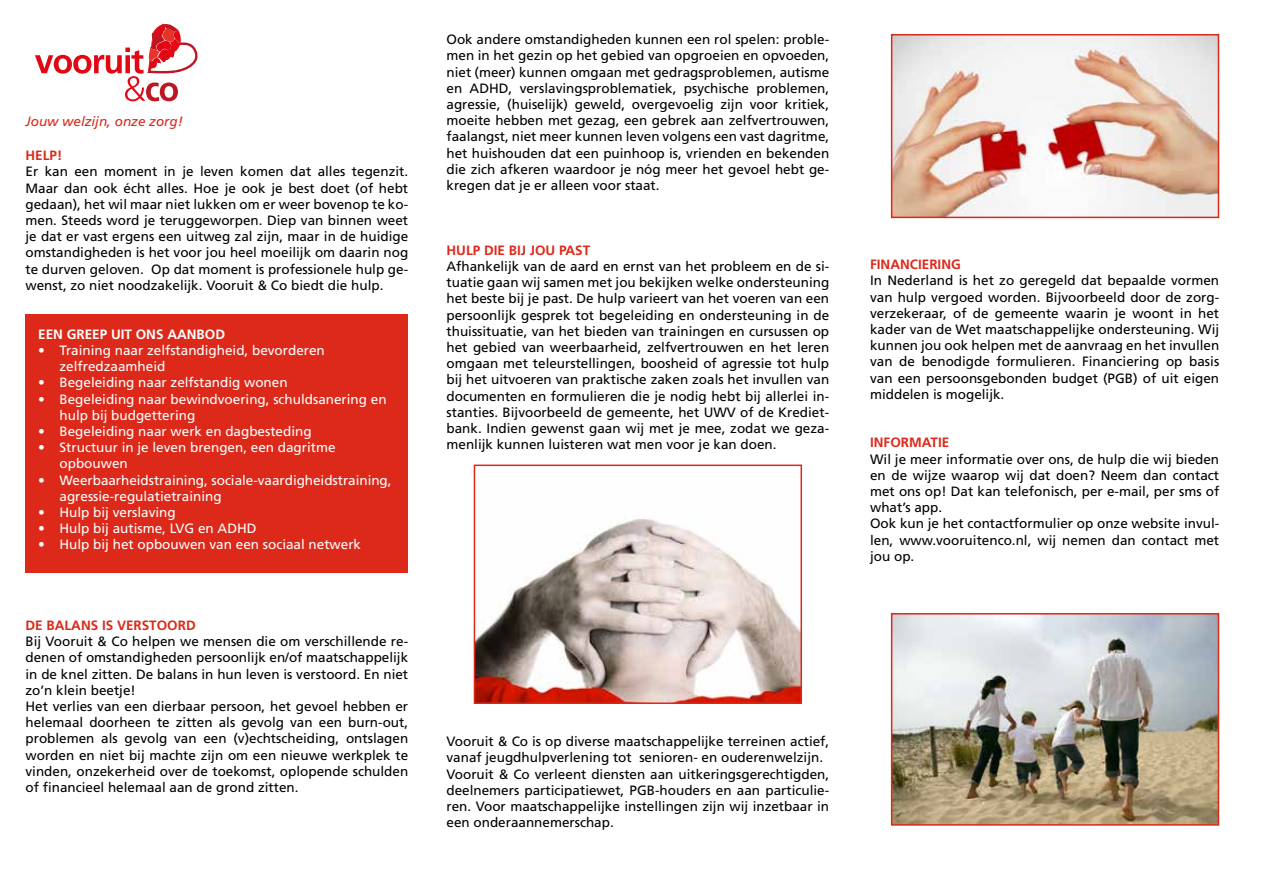
<style>
.page{position:relative;width:1263px;height:893px;background:#fff}
.page>*{position:absolute;margin:0;border:0;box-sizing:border-box;transform-origin:0 0}
.t1{font:13.5px/16.2px "Frutiger LT Std";color:#000;text-align:justify}
.t2{font:13.5px/16.2px "Frutiger LT Std";color:#fff}
.t3{font:700 13.5px "Frutiger LT Std";color:#dc291a}
.t4{font:italic 13.5px "Frutiger LT Std";color:#dc291a}
.t5{font:700 13.5px "Frutiger LT Std";color:#fff}
</style>
<div class="page">
<img style="left:894px;top:37px;width:322px;height:178px">
<div style="left:891px;top:34px;width:328px;height:184px;border:2px solid #dc291a"></div>
<img style="left:894px;top:616px;width:322px;height:207px">
<div style="left:891px;top:613px;width:328px;height:213px;border:2px solid #dc291a"></div>
<img style="left:477px;top:518px;width:322px;height:183px">
<div style="left:474px;top:465px;width:328px;height:239px;border:2px solid #dc291a"></div>
<svg style="left:35px;top:24px;width:163px;height:77px"></svg>
<div style="left:26px;top:314px;width:382px;height:259px;background:#dc291a"></div>
<p class="t4" style="left:26px;top:113px;width:159px">Jouw welzijn, onze zorg!</p>
<p class="t3" style="left:26px;top:148px;width:38px">HELP!</p>
<p class="t1" style="left:26px;top:164px;width:384px">Er kan een moment in je leven komen dat alles tegenzit.<br>Maar dan ook écht alles. Hoe je ook je best doet (of hebt gedaan), het wil maar niet lukken om er weer bovenop te ko&shy;men. Steeds word je teruggeworpen. Diep van binnen weet je dat er vast ergens een uitweg zal zijn, maar in de huidige omstandigheden is het voor jou heel moeilijk om daarin nog te durven geloven. Op dat moment is professionele hulp ge&shy;wenst, zo niet noodzakelijk. Vooruit &amp; Co biedt die hulp.</p>
<p class="t5" style="left:38px;top:326px;width:188px">EEN GREEP UIT ONS AANBOD</p>
<p class="t2" style="left:60px;top:342px;width:267px;text-indent:-21px">• Training naar zelfstandigheid, bevorderen zelfredzaamheid</p>
<p class="t2" style="left:38px;top:375px;width:251px">• Begeleiding naar zelfstandig wonen</p>
<p class="t2" style="left:60px;top:391px;width:329px;text-indent:-21px">• Begeleiding naar bewindvoering, schuldsanering en hulp bij budgettering</p>
<p class="t2" style="left:38px;top:423px;width:275px">• Begeleiding naar werk en dagbesteding</p>
<p class="t2" style="left:60px;top:439px;width:278px;text-indent:-21px">• Structuur in je leven brengen, een dagritme opbouwen</p>
<p class="t2" style="left:60px;top:472px;width:334px;text-indent:-21px">• Weerbaarheidstraining, sociale-vaardigheidstraining, agressie-regulatietraining</p>
<p class="t2" style="left:38px;top:504px;width:139px">• Hulp bij verslaving</p>
<p class="t2" style="left:38px;top:520px;width:220px">• Hulp bij autisme, LVG en ADHD</p>
<p class="t2" style="left:38px;top:537px;width:324px">• Hulp bij het opbouwen van een sociaal netwerk</p>
<p class="t3" style="left:26px;top:617px;width:172px">DE BALANS IS VERSTOORD</p>
<p class="t1" style="left:26px;top:633px;width:384px;text-align:left">Bij Vooruit &amp; Co helpen we mensen die om verschillende re&shy;denen of omstandigheden persoonlijk en/of maatschappelijk in de knel zitten. De balans in hun leven is verstoord. En niet zo’n klein beetje!<br>Het verlies van een dierbaar persoon, het gevoel hebben er helemaal doorheen te zitten als gevolg van een burn-out, problemen als gevolg van een (v)echtscheiding, ontslagen worden en niet bij machte zijn om een nieuwe werkplek te vinden, onzekerheid over de toekomst, oplopende schulden of financieel helemaal aan de grond zitten.</p>
<p class="t1" style="left:446px;top:31px;width:384px">Ook andere omstandigheden kunnen een rol spelen: proble&shy;men in het gezin op het gebied van opgroeien en opvoeden, niet (meer) kunnen omgaan met gedragsproblemen, autisme en ADHD, verslavingsproblematiek, psychische problemen, agressie, (huiselijk) geweld, overgevoelig zijn voor kritiek, moeite hebben met gezag, een gebrek aan zelfvertrouwen, faalangst, niet meer kunnen leven volgens een vast dagritme, het huishouden dat een puinhoop is, vrienden en bekenden die zich afkeren waardoor je nóg meer het gevoel hebt ge&shy;kregen dat je er alleen voor staat.</p>
<p class="t3" style="left:446px;top:242px;width:145px">HULP DIE BIJ JOU PAST</p>
<p class="t1" style="left:446px;top:258px;width:384px">Afhankelijk van de aard en ernst van het probleem en de si&shy;tuatie gaan wij samen met jou bekijken welke ondersteuning het beste bij je past. De hulp varieert van het voeren van een persoonlijk gesprek tot begeleiding en ondersteuning in de thuissituatie, van het bieden van trainingen en cursussen op het gebied van weerbaarheid, zelfvertrouwen en het leren omgaan met teleurstellingen, boosheid of agressie tot hulp bij het uitvoeren van praktische zaken zoals het invullen van documenten en formulieren die je nodig hebt bij allerlei in&shy;stanties. Bijvoorbeeld de gemeente, het UWV of de Krediet&shy;bank. Indien gewenst gaan wij met je mee, zodat we geza&shy;menlijk kunnen luisteren wat men voor je kan doen.</p>
<p class="t1" style="left:446px;top:733px;width:384px;text-align:left">Vooruit &amp; Co is op diverse maatschappelijke terreinen actief, vanaf jeugdhulpverlening tot senioren- en ouderenwelzijn.<br>Vooruit &amp; Co verleent diensten aan uitkeringsgerechtigden, deelnemers participatiewet, PGB-houders en aan particulie&shy;ren. Voor maatschappelijke instellingen zijn wij inzetbaar in een onderaannemerschap.</p>
<p class="t3" style="left:870px;top:257px;width:92px">FINANCIERING</p>
<p class="t1" style="left:870px;top:273px;width:351px">In Nederland is het zo geregeld dat bepaalde vormen van hulp vergoed worden. Bijvoorbeeld door de zorg&shy;verzekeraar, of de gemeente waarin je woont in het kader van de Wet maatschappelijke ondersteuning. Wij kunnen jou ook helpen met de aanvraag en het invullen van de benodigde formulieren. Financiering op basis van een persoonsgebonden budget (PGB) of uit eigen middelen is mogelijk.</p>
<p class="t3" style="left:870px;top:435px;width:81px">INFORMATIE</p>
<p class="t1" style="left:870px;top:451px;width:351px;text-align:left">Wil je meer informatie over ons, de hulp die wij bieden en de wijze waarop wij dat doen? Neem dan contact met ons op! Dat kan telefonisch, per e-mail, per sms of what’s app.<br>Ook kun je het contactformulier op onze website invul&shy;len, www.vooruitenco.nl, wij nemen dan contact met jou op.</p>
</div>
